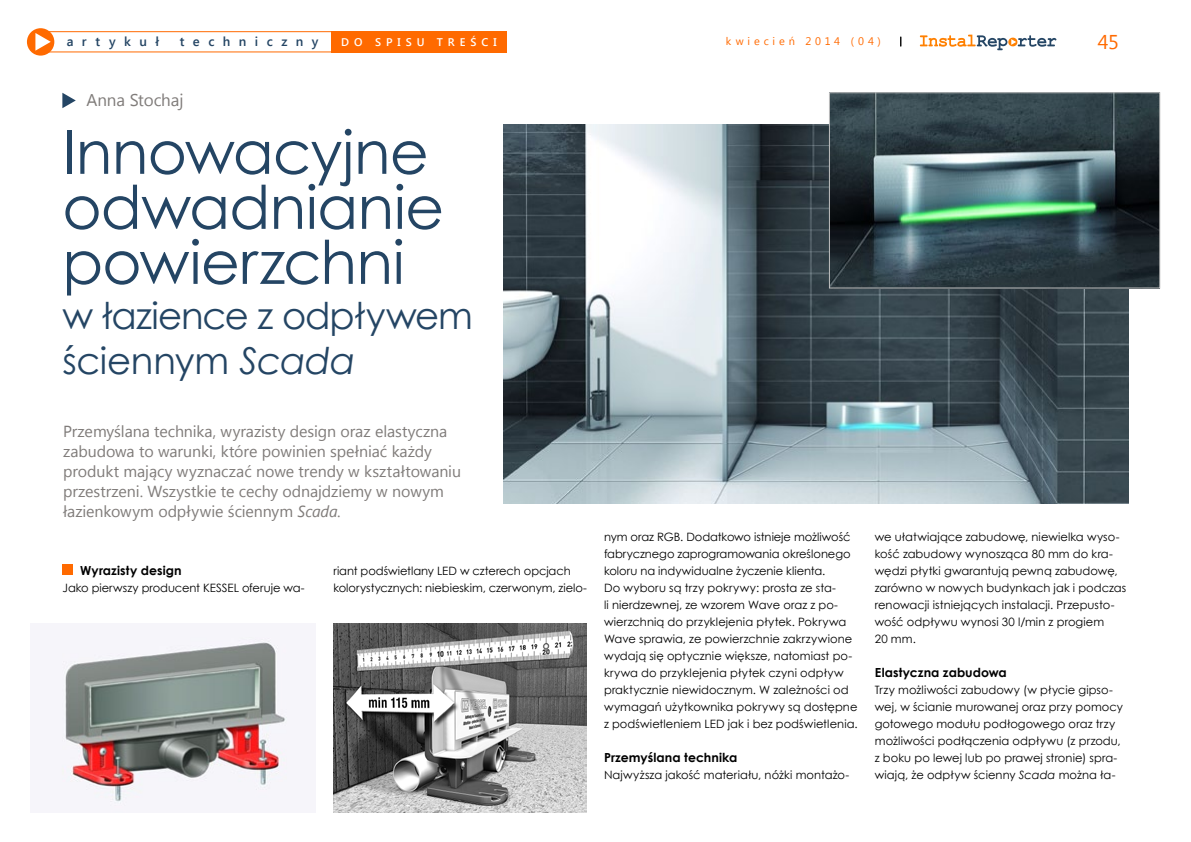
<style>
.page{position:relative;width:1191px;height:842px;background:#fff}
.page>*{position:absolute;margin:0;border:0;box-sizing:border-box;transform-origin:0 0}
.t1{font:60px/55px "Century Gothic";letter-spacing:-.01em;color:#244564}
.t2{font:37px/45px "Century Gothic";letter-spacing:-.02em;color:#244564}
.t3{font:20px "Segoe UI";color:#ff6a00}
.t4{font:17px "Segoe UI";letter-spacing:-.01em;color:#807c7a}
.t5{font:16px/20px "Segoe UI";letter-spacing:-.005em;color:#807c7a}
.t6{font:600 13px "Segoe UI";letter-spacing:.65em;color:#244564}
.t7{font:700 12.5px "Century Gothic";letter-spacing:.005em;color:#000}
.t8{font:11.5px/17px "Century Gothic";letter-spacing:.005em;color:#000}
.t9{font:600 11.1px "Segoe UI";letter-spacing:.445em;color:#fff}
.t10{font:11px "Segoe UI";letter-spacing:.35em;color:#ff6a00}
.s1{font-style:italic}
</style>
<div class="page">
<div style="left:27px;top:28px;width:27px;height:28px;background:#ff6a00;border-radius:50%"></div>
<svg style="left:35px;top:33px;width:16px;height:17px"></svg>
<svg style="left:920px;top:35px;width:136px;height:15px"></svg>
<div style="left:33px;top:31px;width:310px;height:21px;border:1px solid #ff6a00"></div>
<div style="left:331px;top:31px;width:176px;height:21px;background:#ff6a00"></div>
<svg style="left:62px;top:93px;width:14px;height:15px"></svg>
<div style="left:63px;top:565px;width:10px;height:10px;background:#ff6a00"></div>
<img style="left:503px;top:125px;width:625px;height:378px">
<img style="left:831px;top:95px;width:326px;height:191px">
<img style="left:62px;top:637px;width:226px;height:171px">
<img style="left:333px;top:623px;width:254px;height:190px">
<p class="t6" style="left:67px;top:32px;width:94px">artykuł</p>
<p class="t6" style="left:180px;top:32px;width:140px">techniczny</p>
<p class="t9" style="left:341px;top:34px;width:157px">do spisu treści</p>
<p class="t10" style="left:726px;top:34px;width:156px">kwiecień 2014 (04)</p>
<h3 class="t3" style="left:1098px;top:28px;width:22px">45</h3>
<h3 class="t4" style="left:86px;top:88px;width:98px">Anna Stochaj</h3>
<h1 class="t1" style="left:62px;top:124px;width:383px">Innowacyjne odwadnianie powierzchni</h1>
<h2 class="t2" style="left:62px;top:292px;width:412px">w łazience z odpływem ściennym <span class="s1">Scada</span></h2>
<p class="t5" style="left:63px;top:420px;width:399px">Przemyślana technika, wyrazisty design oraz elastyczna zabudowa to warunki, które powinien spełniać każdy produkt mający wyznaczać nowe trendy w kształtowaniu przestrzeni. Wszystkie te cechy odnajdziemy w nowym łazienkowym odpływie ściennym <span class="s1">Scada</span>.</p>
<p class="t7" style="left:80px;top:561px;width:103px">Wyrazisty design</p>
<p class="t8" style="left:63px;top:579px;width:244px">Jako pierwszy producent KESSEL oferuje wa-</p>
<p class="t8" style="left:333px;top:562px;width:255px">riant podświetlany LED w czterech opcjach kolorystycznych: niebieskim, czerwonym, zielo-</p>
<p class="t8" style="left:604px;top:528px;width:255px">nym oraz RGB. Dodatkowo istnieje możliwość fabrycznego zaprogramowania określonego koloru na indywidualne życzenie klienta.<br>Do wyboru są trzy pokrywy: prosta ze sta-<br>li nierdzewnej, ze wzorem Wave oraz z po&shy;wierzchnią do przyklejenia płytek. Pokrywa Wave sprawia, ze powierzchnie zakrzywione wydają się optycznie większe, natomiast po&shy;krywa do przyklejenia płytek czyni odpływ praktycznie niewidocznym. W zależności od wymagań użytkownika pokrywy są dostępne z podświetleniem LED jak i bez podświetlenia.</p>
<p class="t7" style="left:604px;top:748px;width:135px">Przemyślana technika</p>
<p class="t8" style="left:604px;top:766px;width:247px">Najwyższa jakość materiału, nóżki montażo-</p>
<p class="t8" style="left:874px;top:528px;width:253px">we ułatwiające zabudowę, niewielka wyso&shy;kość zabudowy wynosząca 80 mm do kra&shy;wędzi płytki gwarantują pewną zabudowę, zarówno w nowych budynkach jak i podczas renowacji istniejących instalacji. Przepusto&shy;wość odpływu wynosi 30 l/min z progiem<br>20 mm.</p>
<p class="t7" style="left:874px;top:663px;width:134px">Elastyczna zabudowa</p>
<p class="t8" style="left:874px;top:681px;width:250px">Trzy możliwości zabudowy (w płycie gipso&shy;wej, w ścianie murowanej oraz przy pomocy gotowego modułu podłogowego oraz trzy możliwości podłączenia odpływu (z przodu, z boku po lewej lub po prawej stronie) spra&shy;wiają, że odpływ ścienny <span class="s1">Scada</span> można ła-</p>
</div>
